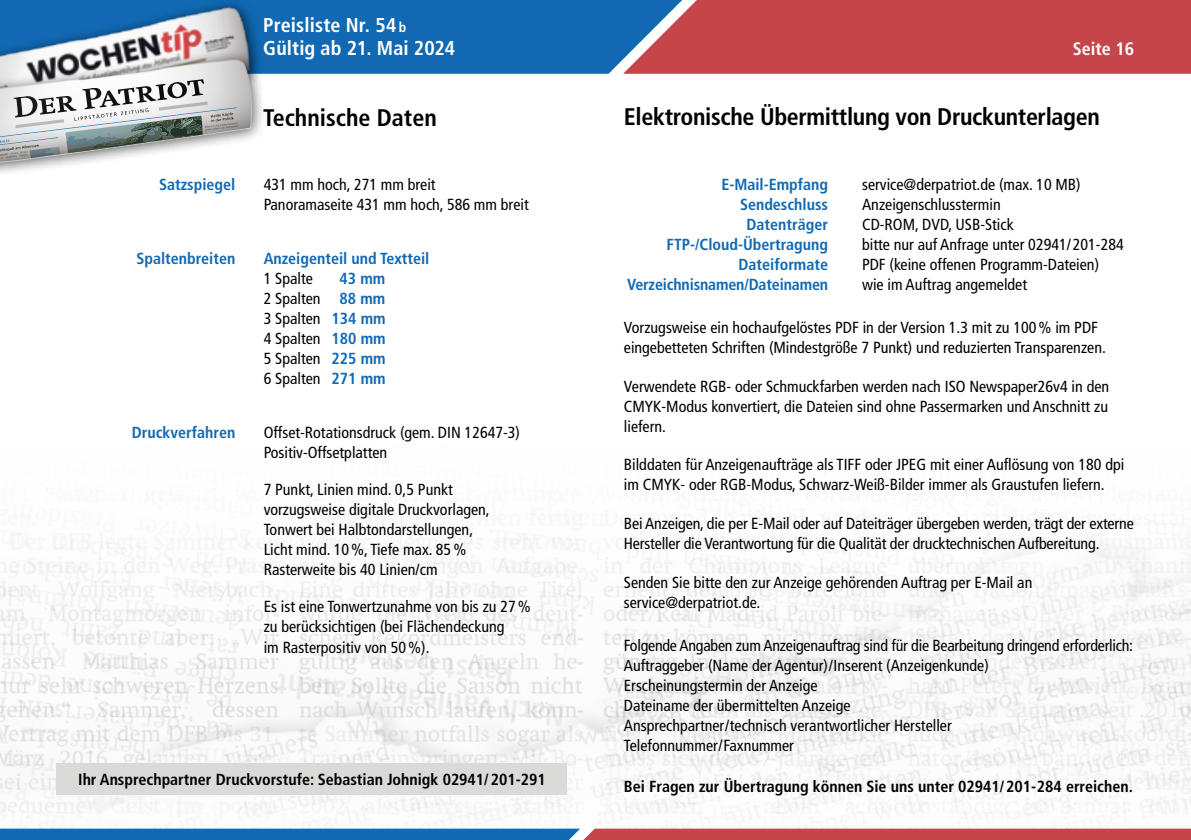
<style>
.page{position:relative;width:1191px;height:840px;background:#fff}
.page>*{position:absolute;margin:0;border:0;box-sizing:border-box;transform-origin:0 0}
.t1{font:700 condensed 24px "Frutiger";letter-spacing:-.015em;color:#000}
.t2{font:700 condensed 20px/23px "Frutiger";letter-spacing:.005em;color:#fff}
.t3{font:700 condensed 18px "Frutiger";color:#fff}
.t4{font:condensed 16px/20px "Frutiger";color:#000}
.t5{font:700 condensed 16px "Frutiger";color:#1169b3}
.t6{font:700 condensed 16px "Frutiger";color:#000}
.s1{font-size:14px}
.s2{font-weight:700;color:#1169b3}
</style>
<div class="page">
<div style="left:682px;top:0;width:509px;height:74px;background:#c5454a"></div>
<svg style="left:265px;top:0;width:417px;height:74px;fill:#1169b3"></svg>
<img style="left:0;top:512px;width:1191px;height:316px">
<div style="left:57px;top:763px;width:510px;height:31px;background:#dadad9"></div>
<svg style="left:0;top:828px;width:1191px;height:11px"></svg>
<img style="left:0;top:0;width:261px;height:49px">
<div style="left:0;top:49px;width:266px;height:128px;background:#000;opacity:.65"></div>
<img style="left:0;top:59px;width:253px;height:105px">
<svg style="left:0;top:60px;width:252px;height:102px"></svg>
<p class="t2" style="left:263px;top:14px;width:193px">Preisliste Nr. 54 <span class="s1">b<br></span>Gültig ab 21. Mai 2024</p>
<h1 class="t1" style="left:263px;top:103px;width:175px">Technische Daten</h1>
<p class="t5" style="left:159px;top:175px;width:78px">Satzspiegel</p>
<p class="t4" style="left:264px;top:174px;width:266px">431 mm hoch, 271 mm breit<br>Panoramaseite 431 mm hoch, 586 mm breit</p>
<p class="t5" style="left:136px;top:249px;width:100px">Spaltenbreiten</p>
<p class="t5" style="left:264px;top:249px;width:167px">Anzeigenteil und Textteil</p>
<p class="t4" style="left:264px;top:268px;width:51px">1 Spalte</p>
<p class="t4" style="left:264px;top:268px;width:123px;text-align:justify;text-indent:76px"><span class="s2">43 mm </span>2 Spalten <span class="s2">88 mm </span>3 Spalten <span class="s2">134 mm </span>4 Spalten <span class="s2">180 mm </span>5 Spalten <span class="s2">225 mm </span>6 Spalten <span class="s2">271 mm</span></p>
<p class="t5" style="left:132px;top:423px;width:105px">Druckverfahren</p>
<p class="t4" style="left:264px;top:422px;width:258px">Offset-Rotationsdruck (gem. DIN 12647-3)<br>Positiv-Offsetplatten</p>
<p class="t4" style="left:264px;top:479px;width:227px">7 Punkt, Linien mind. 0,5 Punkt vorzugsweise digitale Druckvorlagen, Tonwert bei Halbtondarstellungen, Licht mind. 10%, Tiefe max. 85% Rasterweite bis 40 Linien/cm</p>
<p class="t4" style="left:264px;top:596px;width:269px">Es ist eine Tonwertzunahme von bis zu 27% zu berücksichtigen (bei Flächendeckung<br>im Rasterpositiv von 50%).</p>
<p class="t6" style="left:78px;top:769px;width:469px">Ihr Ansprechpartner Druckvorstufe: Sebastian Johnigk 02941/201-291</p>
<p class="t3" style="left:1072px;top:38px;width:63px">Seite 16</p>
<h1 class="t1" style="left:624px;top:103px;width:477px">Elektronische Übermittlung von Druckunterlagen</h1>
<p class="t5" style="left:721px;top:175px;width:108px">E-Mail-Empfang</p>
<p class="t4" style="left:862px;top:174px;width:220px">service@derpatriot.de (max. 10 MB)</p>
<p class="t5" style="left:740px;top:195px;width:90px">Sendeschluss</p>
<p class="t4" style="left:862px;top:194px;width:140px">Anzeigenschlusstermin</p>
<p class="t5" style="left:746px;top:215px;width:83px">Datenträger</p>
<p class="t4" style="left:862px;top:214px;width:153px">CD-ROM, DVD, USB-Stick</p>
<p class="t5" style="left:666px;top:235px;width:163px">FTP-/Cloud-Übertragung</p>
<p class="t4" style="left:862px;top:234px;width:263px">bitte nur auf Anfrage unter 02941/ 201-284</p>
<p class="t5" style="left:738px;top:255px;width:91px">Dateiformate</p>
<p class="t4" style="left:862px;top:254px;width:238px">PDF (keine offenen Programm-Dateien)</p>
<p class="t5" style="left:627px;top:275px;width:202px">Verzeichnisnamen/Dateinamen</p>
<p class="t4" style="left:862px;top:274px;width:166px">wie im Auftrag angemeldet</p>
<p class="t4" style="left:624px;top:317px;width:483px">Vorzugsweise ein hochaufgelöstes PDF in der Version 1.3 mit zu 100% im PDF eingebetteten Schriften (Mindestgröße 7 Punkt) und reduzierten Transparenzen.</p>
<p class="t4" style="left:624px;top:376px;width:487px;text-align:justify">Verwendete RGB- oder Schmuckfarben werden nach ISO Newspaper26v4 in den CMYK-Modus konvertiert, die Dateien sind ohne Passermarken und Anschnitt zu liefern.</p>
<p class="t4" style="left:624px;top:454px;width:502px">Bilddaten für Anzeigenaufträge als TIFF oder JPEG mit einer Auflösung von 180 dpi im CMYK- oder RGB-Modus, Schwarz-Weiß-Bilder immer als Graustufen liefern.</p>
<p class="t4" style="left:624px;top:513px;width:511px">Bei Anzeigen, die per E-Mail oder auf Dateiträger übergeben werden, trägt der externe<br>Hersteller die Verantwortung für die Qualität der drucktechnischen Aufbereitung.</p>
<p class="t4" style="left:624px;top:572px;width:410px">Senden Sie bitte den zur Anzeige gehörenden Auftrag per E-Mail an service@derpatriot.de.</p>
<p class="t4" style="left:624px;top:634px;width:511px">Folgende Angaben zum Anzeigenauftrag sind für die Bearbeitung dringend erforderlich:<br>Auftraggeber (Name der Agentur)/Inserent (Anzeigenkunde)<br>Erscheinungstermin der Anzeige<br>Dateiname der übermittelten Anzeige<br>Ansprechpartner/technisch verantwortlicher Hersteller<br>Telefonnummer/Faxnummer</p>
<p class="t6" style="left:624px;top:776px;width:510px">Bei Fragen zur Übertragung können Sie uns unter 02941/201-284 erreichen.</p>
</div>
